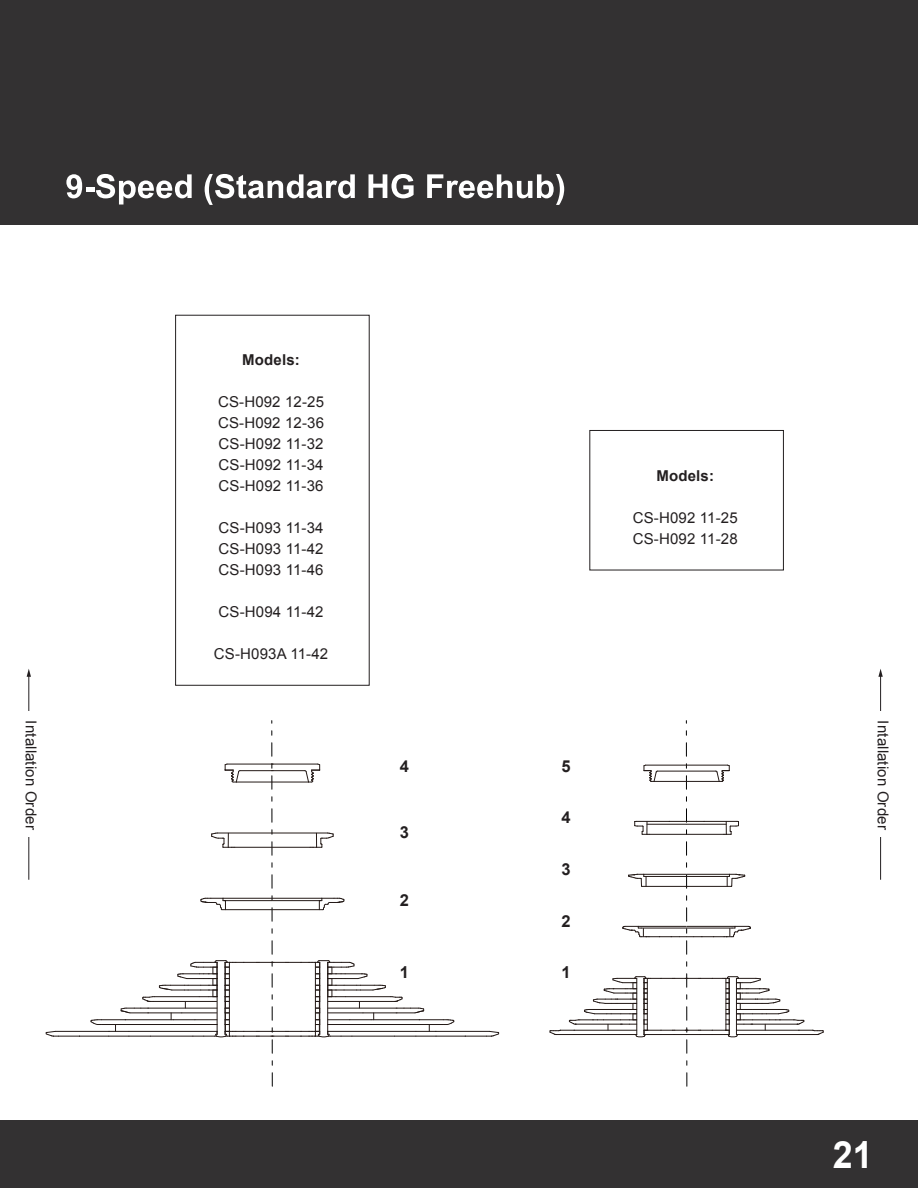
<style>
.page{position:relative;width:918px;height:1188px;background:#fff}
.page>*{position:absolute;margin:0;border:0;box-sizing:border-box;transform-origin:0 0}
.t1{font:700 37.5px "Arial";color:#fff;scale:.96 1}
.t2{font:700 16.5px "Arial";color:#231f20}
.t3{font:15px/21px "Arial";letter-spacing:.01em;color:#231f20;text-align:justify}
.t4{font:700 15px "Arial";letter-spacing:.01em;color:#231f20}
</style>
<div class="page">
<svg style="left:45px;top:720px;width:455px;height:367px"></svg>
<svg style="left:549px;top:720px;width:275px;height:367px"></svg>
<hr style="left:28px;top:675px;width:1px;height:205px;background:#231f20">
<svg style="left:27px;top:669px;width:4px;height:8px"></svg>
<div style="left:19px;top:711px;width:24px;height:126px;background:#fff"></div>
<hr style="left:880px;top:675px;width:1px;height:205px;background:#231f20">
<svg style="left:878px;top:669px;width:5px;height:8px"></svg>
<div style="left:870px;top:711px;width:25px;height:126px;background:#fff"></div>
<div style="left:589px;top:430px;width:195px;height:140px;border:1px solid #231f20"></div>
<div style="left:175px;top:315px;width:195px;height:371px;border:1px solid #231f20"></div>
<div style="left:0;top:1120px;width:918px;height:68px;background:#333132"></div>
<div style="left:0;top:0;width:918px;height:225px;background:#333132"></div>
<svg style="left:66px;top:174px;width:16px;height:24px"></svg>
<div style="left:86px;top:187px;width:8px;height:5px;background:#fff"></div>
<svg style="left:96px;top:174px;width:96px;height:31px"></svg>
<svg style="left:205px;top:174px;width:150px;height:31px"></svg>
<svg style="left:369px;top:174px;width:45px;height:24px"></svg>
<svg style="left:427px;top:174px;width:137px;height:31px"></svg>
<p class="t4" style="left:242px;top:350px;width:59px">Models:</p>
<p class="t3" style="left:218px;top:392px;width:108px">CS-H092 12-25<br>CS-H092 12-36<br>CS-H092 11-32<br>CS-H092 11-34<br>CS-H092 11-36</p>
<p class="t3" style="left:219px;top:518px;width:106px">CS-H093 11-34<br>CS-H093 11-42<br>CS-H093 11-46</p>
<p class="t3" style="left:219px;top:602px;width:106px">CS-H094 11-42</p>
<p class="t3" style="left:214px;top:644px;width:116px">CS-H093A 11-42</p>
<p class="t4" style="left:657px;top:465px;width:59px">Models:</p>
<p class="t3" style="left:633px;top:507px;width:106px">CS-H092 11-25<br>CS-H092 11-28</p>
<p class="t3" style="left:42px;top:720px;width:111px;rotate:90deg">Intallation Order</p>
<p class="t3" style="left:893px;top:720px;width:111px;rotate:90deg">Intallation Order</p>
<p class="t2" style="left:400px;top:755px;width:11px">4</p>
<p class="t2" style="left:561px;top:755px;width:11px">5</p>
<p class="t2" style="left:561px;top:807px;width:11px">4</p>
<p class="t2" style="left:400px;top:821px;width:11px">3</p>
<p class="t2" style="left:400px;top:890px;width:11px">2</p>
<p class="t2" style="left:400px;top:962px;width:11px">1</p>
<p class="t2" style="left:561px;top:858px;width:11px">3</p>
<p class="t2" style="left:561px;top:910px;width:11px">2</p>
<p class="t2" style="left:561px;top:962px;width:11px">1</p>
<h1 class="t1" style="left:833px;top:1130px;width:43px">21</h1>
</div>
